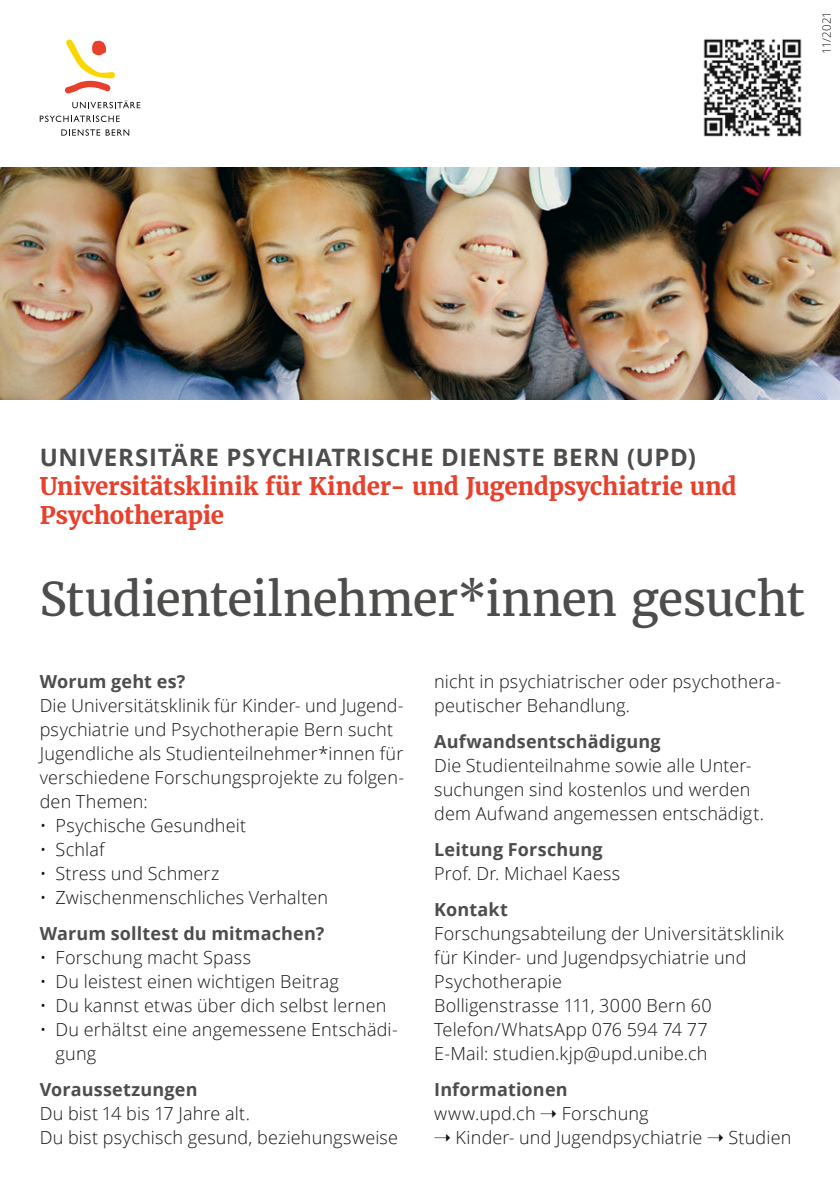
<style>
.page{position:relative;width:840px;height:1191px;background:#fff}
.page>*{position:absolute;margin:0;border:0;box-sizing:border-box;transform-origin:0 0}
.t1{font:46px "Merriweather";letter-spacing:-.015em;color:#4d4d4c}
.t2{font:700 24px/28.8px "Merriweather";letter-spacing:-.01em;color:#e7412d}
.t3{font:700 24px "Open Sans";letter-spacing:.03em;color:#4d4d4c}
.t4{font:300 18px/24px "Open Sans";letter-spacing:.01em;color:#131413}
.t5{font:700 18px "Open Sans";letter-spacing:.01em;color:#4d4d4c}
.t6{font:300 11.6px "Open Sans";color:#131413}
.s1{font-weight:700;color:#4d4d4c}
</style>
<div class="page">
<svg style="left:72px;top:100px;width:68px;height:8px"></svg>
<svg style="left:40px;top:116px;width:80px;height:6px"></svg>
<svg style="left:61px;top:129px;width:68px;height:7px"></svg>
<svg style="left:65px;top:40px;width:50px;height:54px"></svg>
<img style="left:0;top:167px;width:839px;height:233px">
<img style="left:703px;top:39px;width:99px;height:98px">
<p class="t6" style="left:818px;top:54px;width:44px;rotate:-90deg">11/2021</p>
<h2 class="t3" style="left:40px;top:440px;width:657px">UNIVERSITÄRE PSYCHIATRISCHE DIENSTE BERN (UPD)</h2>
<h2 class="t2" style="left:40px;top:472px;width:697px">Universitätsklinik für Kinder- und Jugendpsychiatrie und<br>Psychotherapie</h2>
<h1 class="t1" style="left:40px;top:570px;width:766px">Studienteilnehmer*innen gesucht</h1>
<p class="t5" style="left:40px;top:668px;width:147px">Worum geht es?</p>
<p class="t4" style="left:40px;top:693px;width:366px">Die Universitätsklinik für Kinder- und Jugend&shy;psychiatrie und Psychotherapie Bern sucht Jugendliche als Studienteilnehmer*innen für verschiedene Forschungsprojekte zu folgen&shy;den Themen:</p>
<p class="t4" style="left:40px;top:813px;width:208px">• Psychische Gesundheit</p>
<p class="t4" style="left:40px;top:837px;width:66px">• Schlaf</p>
<p class="t4" style="left:40px;top:861px;width:181px">• Stress und Schmerz</p>
<p class="t4" style="left:40px;top:885px;width:289px">• Zwischenmenschliches Verhalten</p>
<p class="t5" style="left:40px;top:920px;width:286px">Warum solltest du mitmachen?</p>
<p class="t4" style="left:40px;top:945px;width:213px">• Forschung macht Spass</p>
<p class="t4" style="left:40px;top:969px;width:300px">• Du leistest einen wichtigen Beitrag</p>
<p class="t4" style="left:40px;top:993px;width:348px">• Du kannst etwas über dich selbst lernen</p>
<p class="t4" style="left:55px;top:1017px;width:343px;text-indent:-16px">• Du erhältst eine angemessene Entschädi&shy;gung</p>
<p class="t5" style="left:40px;top:1076px;width:159px">Voraussetzungen</p>
<p class="t4" style="left:40px;top:1101px;width:360px">Du bist 14 bis 17 Jahre alt.<br>Du bist psychisch gesund, beziehungsweise</p>
<p class="t4" style="left:434px;top:669px;width:348px">nicht in psychiatrischer oder psychothera&shy;peutischer Behandlung.</p>
<p class="t5" style="left:434px;top:728px;width:228px">Aufwandsentschädigung</p>
<p class="t4" style="left:434px;top:753px;width:331px">Die Studienteilnahme sowie alle Unter&shy;suchungen sind kostenlos und werden dem Aufwand angemessen entschädigt.</p>
<p class="t5" style="left:434px;top:836px;width:170px">Leitung Forschung</p>
<p class="t4" style="left:434px;top:861px;width:187px">Prof. Dr. Michael Kaess</p>
<p class="t5" style="left:434px;top:896px;width:75px">Kontakt</p>
<p class="t4" style="left:434px;top:921px;width:351px">Forschungsabteilung der Universitätsklinik für Kinder- und Jugendpsychiatrie und Psychotherapie<br>Bolligenstrasse 111, 3000 Bern 60<br>Telefon/WhatsApp 076 594 74 77<br>E-Mail: studien.kjp@upd.unibe.ch</p>
<p class="t4" style="left:434px;top:1077px;width:358px"><span class="s1">Informationen<br></span>www.upd.ch ➝ Forschung<br>➝ Kinder- und Jugendpsychiatrie ➝ Studien</p>
</div>
